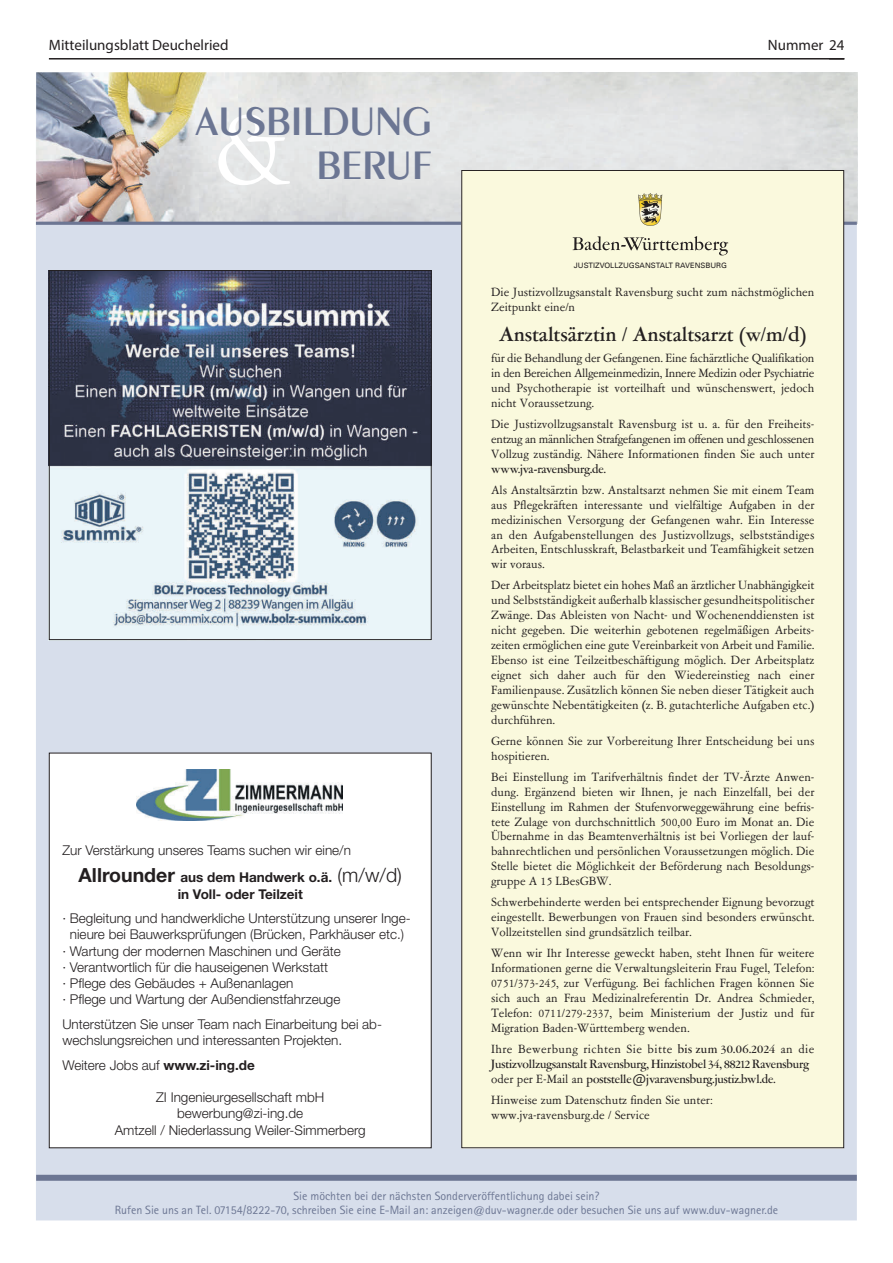
<style>
.page{position:relative;width:893px;height:1263px;background:#fff}
.page>*{position:absolute;margin:0;border:0;box-sizing:border-box;transform-origin:0 0}
.t1{font:95.4px "Cerigo Std";color:#fff}
.t2{font:600 42.45px/43.5px "Peignot LT Std";color:#6c7693;text-align:right}
.t3{font:500 22.35px "Garamont Amst SBOP";color:#231f20}
.t4{font:15px "Myriad Pro";color:#231f20}
.t5{font:13.5px/15px "Garamont Amst SBOP Rom";color:#231f20;text-align:justify}
.t6{font:300 13.5px/16.2px "Helvetica Neue LT Std";color:#231f20}
.t7{font:500 13.5px/15px "Garamont Amst SHOP";color:#231f20}
.t8{font:13.5px "Garamont Amst SBOP Rom";letter-spacing:.03em;color:#231f20}
.t9{font:700 13.5px "Helvetica Neue LT Std";color:#231f20}
.t10{font:12px/14.4px "Rotis Sans Serif Std";color:#6c7693;text-align:center}
.t11{font:7.5px "Univers LT";color:#231f20}
.s1{font-weight:700;font-size:19.5px}
.s2{font-weight:700}
.s3{font-size:19.5px}
.s4{font-family:"Garamont Amst SHOP";font-weight:500}
.s5{font-family:"Garamont Amst SBOP Rom";font-weight:400}
</style>
<div class="page">
<div style="left:36px;top:225px;width:821px;height:995px;background:#d7deeb"></div>
<img style="left:36px;top:72px;width:307px;height:150px">
<svg style="left:857px;top:72px;width:1px;height:22px"></svg>
<img style="left:857px;top:94px;width:1px;height:129px">
<img style="left:844px;top:202px;width:13px;height:20px">
<hr style="left:36px;top:222px;width:821px;height:3px;background:#6c7693">
<div style="left:36px;top:1175px;width:821px;height:6px;background:#6c7693"></div>
<hr style="left:49px;top:58px;width:795px;height:2px;background:#231f20">
<svg style="left:829px;top:59px;width:15px;height:1px"></svg>
<div style="left:462px;top:170px;width:382px;height:978px;background:#faf9dd"></div>
<svg style="left:573px;top:236px;width:155px;height:19px"></svg>
<svg style="left:638px;top:193px;width:24px;height:33px"></svg>
<img style="left:51px;top:272px;width:379px;height:366px">
<div style="left:49px;top:270px;width:383px;height:370px;border:1px solid #231f20"></div>
<div style="left:49px;top:753px;width:382px;height:395px;background:#fff"></div>
<div style="left:49px;top:753px;width:383px;height:395px;border:1px solid #231f20"></div>
<img style="left:136px;top:769px;width:207px;height:51px">
<p class="t4" style="left:49px;top:35px;width:181px">Mitteilungsblatt Deuchelried</p>
<p class="t4" style="left:768px;top:35px;width:78px">Nummer 24</p>
<h2 class="t2" style="left:195px;top:99px;width:238px">AUSBILDUNG<br>BERUF</h2>
<h1 class="t1" style="left:211px;top:94px;width:79px">&amp;</h1>
<p class="t6" style="left:79px;top:836px;width:325px;line-height:27.6px;text-indent:-16px">Zur Verstärkung unseres Teams suchen wir eine/n<br><span class="s1">Allrounder</span> <span class="s2">aus dem Handwerk o.ä.</span> <span class="s3">(m/w/d)</span></p>
<p class="t9" style="left:178px;top:885px;width:127px">in Voll- oder Teilzeit</p>
<p class="t6" style="left:62px;top:910px;width:350px">· Begleitung und handwerkliche Unterstützung unserer Inge-</p>
<p class="t6" style="left:70px;top:926px;width:336px">nieure bei Bauwerksprüfungen (Brücken, Parkhäuser etc.)</p>
<p class="t6" style="left:62px;top:942px;width:280px">· Wartung der modernen Maschinen und Geräte</p>
<p class="t6" style="left:62px;top:959px;width:267px">· Verantwortlich für die hauseigenen Werkstatt</p>
<p class="t6" style="left:62px;top:975px;width:232px">· Pflege des Gebäudes + Außenanlagen</p>
<p class="t6" style="left:62px;top:991px;width:280px">· Pflege und Wartung der Außendienstfahrzeuge</p>
<p class="t6" style="left:62px;top:1016px;width:321px">Unterstützen Sie unser Team nach Einarbeitung bei ab&shy;wechslungsreichen und interessanten Projekten.</p>
<p class="t6" style="left:62px;top:1057px;width:194px">Weitere Jobs auf <span class="s2">www.zi-ing.de</span></p>
<p class="t6" style="left:115px;top:1089px;width:253px;text-align:center">ZI Ingenieurgesellschaft mbH bewerbung@zi-ing.de<br>Amtzell / Niederlassung Weiler-Simmerberg</p>
<p class="t11" style="left:574px;top:261px;width:155px">JUSTIZVOLLZUGSANSTALT RAVENSBURG</p>
<p class="t5" style="left:491px;top:285px;width:325px">Die Justizvollzugsanstalt Ravensburg sucht zum nächstmöglichen<br>Zeitpunkt eine/n</p>
<h3 class="t3" style="left:499px;top:323px;width:309px">Anstaltsärztin / Anstaltsarzt (w/m/d)</h3>
<p class="t5" style="left:491px;top:351px;width:325px">für die Behandlung der Gefangenen. Eine fachärztliche Qualifikation in den Bereichen Allgemeinmedizin, Innere Medizin oder Psychiatrie und Psychotherapie ist vorteilhaft und wünschenswert, jedoch nicht Voraussetzung.</p>
<p class="t5" style="left:491px;top:417px;width:325px">Die Justizvollzugsanstalt Ravensburg ist u. a. für den Freiheits&shy;entzug an männlichen Strafgefangenen im offenen und geschlossenen Vollzug zuständig. Nähere Informationen finden Sie auch unter</p>
<p class="t7" style="left:491px;top:462px;width:116px">www.jva-ravensburg.de.</p>
<p class="t5" style="left:491px;top:483px;width:325px">Als Anstaltsärztin bzw. Anstaltsarzt nehmen Sie mit einem Team aus Pflegekräften interessante und vielfältige Aufgaben in der medizinischen Versorgung der Gefangenen wahr. Ein Interesse an den Aufgabenstellungen des Justizvollzugs, selbstständiges Arbeiten, Entschlusskraft, Belastbarkeit und Teamfähigkeit setzen wir voraus.</p>
<p class="t5" style="left:491px;top:578px;width:325px">Der Arbeitsplatz bietet ein hohes Maß an ärztlicher Unabhängigkeit und Selbstständigkeit außerhalb klassischer gesundheitspolitischer Zwänge. Das Ableisten von Nacht- und Wochenenddiensten ist nicht gegeben. Die weiterhin gebotenen regelmäßigen Arbeits&shy;zeiten ermöglichen eine gute Vereinbarkeit von Arbeit und Familie.<br>Ebenso ist eine Teilzeitbeschäftigung möglich. Der Arbeitsplatz eignet sich daher auch für den Wiedereinstieg nach einer Familienpause. Zusätzlich können Sie neben dieser Tätigkeit auch gewünschte Nebentätigkeiten (z. B. gutachterliche Aufgaben etc.) durchführen.</p>
<p class="t5" style="left:491px;top:734px;width:325px">Gerne können Sie zur Vorbereitung Ihrer Entscheidung bei uns hospitieren.</p>
<p class="t5" style="left:491px;top:770px;width:325px">Bei Einstellung im Tarifverhältnis findet der TV-Ärzte Anwen&shy;dung. Ergänzend bieten wir Ihnen, je nach Einzelfall, bei der Einstellung im Rahmen der Stufenvorweggewährung eine befris&shy;tete Zulage von durchschnittlich 500,00 Euro im Monat an. Die Übernahme in das Beamtenverhältnis ist bei Vorliegen der lauf&shy;bahnrechtlichen und persönlichen Voraussetzungen möglich. Die Stelle bietet die Möglichkeit der Beförderung nach Besoldungs&shy;gruppe A 15 LBesGBW.</p>
<p class="t5" style="left:491px;top:895px;width:325px">Schwerbehinderte werden bei entsprechender Eignung bevorzugt eingestellt. Bewerbungen von Frauen sind besonders erwünscht.<br>Vollzeitstellen sind grundsätzlich teilbar.</p>
<p class="t5" style="left:491px;top:946px;width:325px">Wenn wir Ihr Interesse geweckt haben, steht Ihnen für weitere Informationen gerne die Verwaltungsleiterin Frau Fugel, Telefon:<br>0751/373-245, zur Verfügung. Bei fachlichen Fragen können Sie sich auch an Frau Medizinalreferentin Dr. Andrea Schmieder, Telefon: 0711/279-2337, beim Ministerium der Justiz und für Migration Baden-Württemberg wenden.</p>
<p class="t8" style="left:491px;top:1042px;width:325px">Ihre Bewerbung richten Sie bitte <span class="s4">bis zum 30.06.2024</span> an die</p>
<p class="t7" style="left:491px;top:1057px;width:319px">Justizvollzugsanstalt Ravensburg, Hinzistobel 34, 88212 Ravensburg <span class="s5">oder per E-Mail an</span> poststelle@jvaravensburg.justiz.bwl.de.</p>
<p class="t5" style="left:491px;top:1092px;width:223px">Hinweise zum Datenschutz finden Sie unter: www.jva-ravensburg.de / Service</p>
<p class="t10" style="left:115px;top:1188px;width:665px">Sie möchten bei der nächsten Sonderveröffentlichung dabei sein?<br>Rufen Sie uns an Tel. 07154/8222-70, schreiben Sie eine E-Mail an: anzeigen@duv-wagner.de oder besuchen Sie uns auf www.duv-wagner.de</p>
</div>
